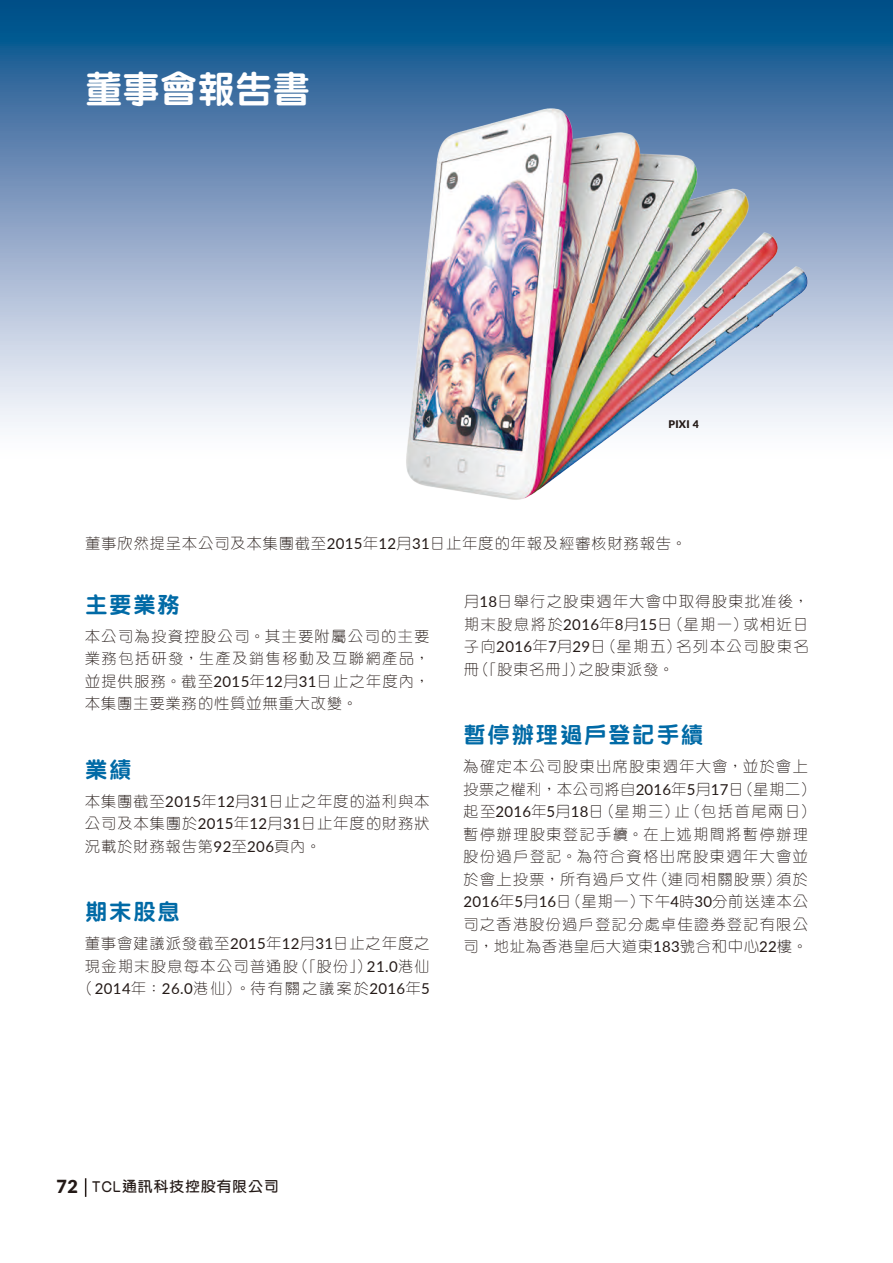
<style>
.page{position:relative;width:893px;height:1263px;background:#fff}
.page>*{position:absolute;margin:0;border:0;box-sizing:border-box;transform-origin:0 0}
.t1{font:800 37.5px "M Yuen HK";color:#fff}
.t2{font:800 22.5px "M Yuen HK";letter-spacing:.075em;color:#006aa6}
.t3{font:300 15px/22.5px "M Yuen HK";letter-spacing:.1em;color:#231916;text-align:justify}
.t4{font:300 15px "M Yuen HK";letter-spacing:.075em;color:#231916}
.t5{font:600 15px "M Yuen HK";letter-spacing:.05em;color:#231916}
.t6{font:900 10.5px "Lato";color:#231916}
.s1{font-family:"Lato";font-weight:400}
.s2{font-family:"Lato";font-weight:900;font-size:18px}
</style>
<div class="page">
<svg style="left:85px;top:1178px;width:1px;height:19px"></svg>
<img style="left:0;top:0;width:886px;height:500px">
<h1 class="t1" style="left:85px;top:62px;width:226px">董事會報告書</h1>
<p class="t6" style="left:668px;top:416px;width:32px">PIXI 4</p>
<p class="t4" style="left:85px;top:533px;width:603px">董事欣然提呈本公司及本集團截至<span class="s1">2015</span>年<span class="s1">12</span>月<span class="s1">31</span>日止年度的年報及經審核財務報告。</p>
<h2 class="t2" style="left:85px;top:588px;width:96px">主要業務</h2>
<p class="t3" style="left:85px;top:624px;width:346px">本公司為投資控股公司。其主要附屬公司的主要業務包括研發，生產及銷售移動及互聯網產品，並提供服務。截至<span class="s1">2015</span>年<span class="s1">12</span>月<span class="s1">31</span>日止之年度內，本集團主要業務的性質並無重大改變。</p>
<h2 class="t2" style="left:85px;top:753px;width:48px">業績</h2>
<p class="t3" style="left:85px;top:789px;width:346px">本集團截至<span class="s1">2015</span>年<span class="s1">12</span>月<span class="s1">31</span>日止之年度的溢利與本公司及本集團於<span class="s1">2015</span>年<span class="s1">12</span>月<span class="s1">31</span>日止年度的財務狀況載於財務報告第<span class="s1">92</span>至<span class="s1">206</span>頁內。</p>
<h2 class="t2" style="left:85px;top:896px;width:96px">期末股息</h2>
<p class="t3" style="left:78px;top:932px;width:354px;text-align:center">董事會建議派發截至<span class="s1">2015</span>年<span class="s1">12</span>月<span class="s1">31</span>日止之年度之現金期末股息每本公司普通股（「股份」）<span class="s1">21.0</span>港仙（<span class="s1">2014</span>年：<span class="s1">26.0</span>港仙）。待有關之議案於<span class="s1">2016</span>年<span class="s1">5</span></p>
<p class="t3" style="left:464px;top:589px;width:346px">月<span class="s1">18</span>日舉行之股東週年大會中取得股東批准後，期末股息將於<span class="s1">2016</span>年<span class="s1">8</span>月<span class="s1">15</span>日（星期一）或相近日子向<span class="s1">2016</span>年<span class="s1">7</span>月<span class="s1">29</span>日（星期五）名列本公司股東名冊（「股東名冊」）之股東派發。</p>
<h2 class="t2" style="left:463px;top:719px;width:241px">暫停辦理過戶登記手續</h2>
<p class="t3" style="left:463px;top:754px;width:354px;text-align:left">為確定本公司股東出席股東週年大會，並於會上投票之權利，本公司將自<span class="s1">2016</span>年<span class="s1">5</span>月<span class="s1">17</span>日（星期二）起至<span class="s1">2016</span>年<span class="s1">5</span>月<span class="s1">18</span>日（星期三）止（包括首尾兩日）暫停辦理股東登記手續。在上述期間將暫停辦理股份過戶登記。為符合資格出席股東週年大會並於會上投票，所有過戶文件（連同相關股票）須於<br><span class="s1">2016</span>年<span class="s1">5</span>月<span class="s1">16</span>日（星期一）下午<span class="s1">4</span>時<span class="s1">30</span>分前送達本公司之香港股份過戶登記分處卓佳證券登記有限公司，地址為香港皇后大道東<span class="s1">183</span>號合和中心<span class="s1">22</span>樓。</p>
<p class="t5" style="left:57px;top:1176px;width:224px"><span class="s2">72</span> TCL通訊科技控股有限公司</p>
</div>
